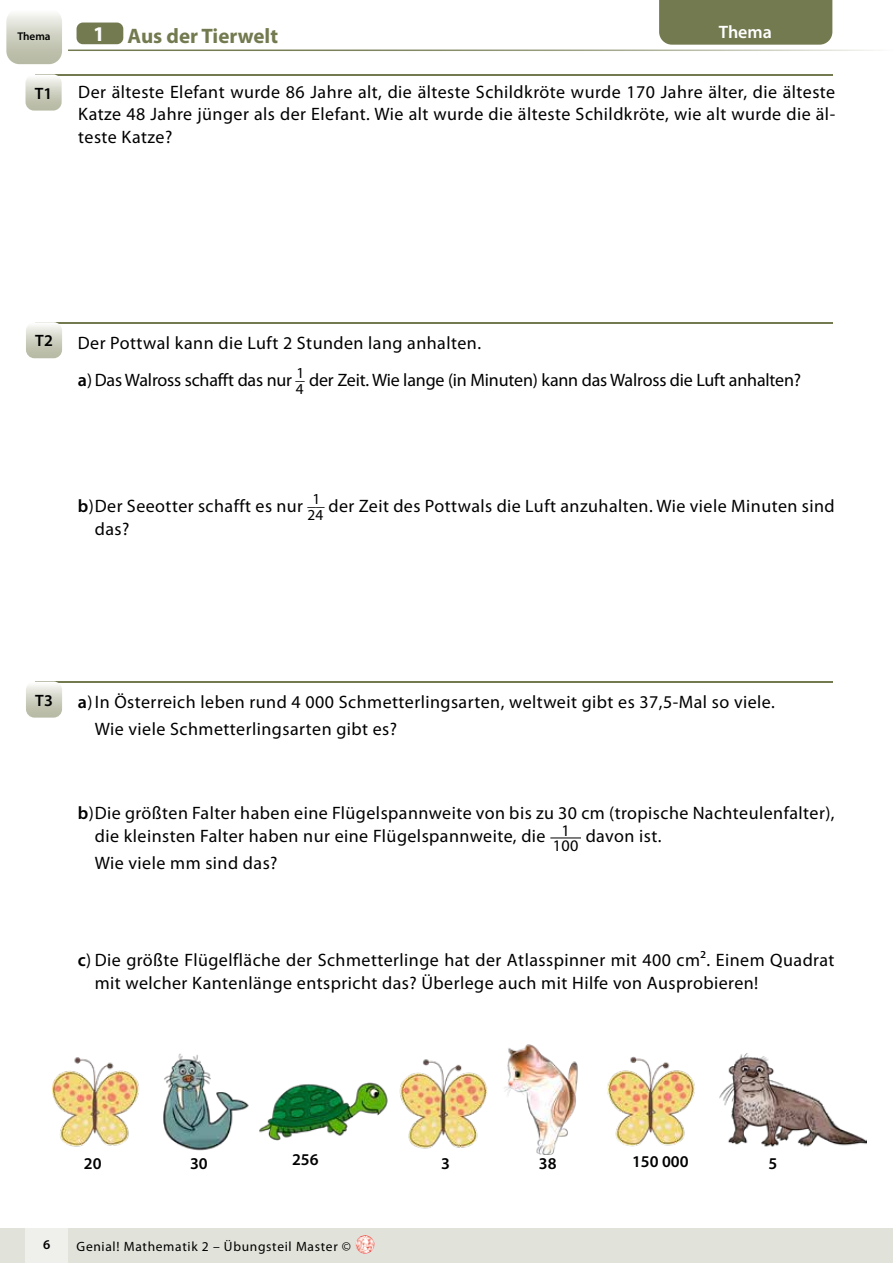
<style>
.page{position:relative;width:893px;height:1263px;background:#fff}
.page>*{position:absolute;margin:0;border:0;box-sizing:border-box;transform-origin:0 0}
.t1{font:700 21px "Myriad Pro";color:#737a50}
.t2{font:18px/22.5px "Myriad Pro";letter-spacing:.025em;color:#000}
.t3{font:18px "Myriad Pro";letter-spacing:-.01em;color:#000}
.t4{font:600 18px "Myriad Pro";color:#fff}
.t5{font:600 16.5px "Myriad Pro";color:#000}
.t6{font:16.2px "Myriad Pro";color:#000}
.t7{font:13.5px "Myriad Pro";letter-spacing:.05em;color:#000}
.t8{font:600 13.5px "Myriad Pro";color:#000}
.t9{font:600 11.25px "Myriad Pro";color:#000}
.s1{color:#fff}
.s2{font-weight:600}
</style>
<div class="page">
<div style="left:0;top:1229px;width:893px;height:34px;background:#e1e2d9"></div>
<img style="left:356px;top:1235px;width:18px;height:19px;border-radius:9px">
<div style="left:26px;top:1229px;width:42px;height:34px;background:#eff0eb"></div>
<div style="left:659px;top:0;width:173px;height:45px;background:#737a50"></div>
<div style="left:77px;top:23px;width:46px;height:21px;background:#737a50;border-radius:6px"></div>
<hr style="left:68px;top:50px;width:825px;height:1px;background:#737a50">
<hr style="left:550px;top:837px;width:31px;height:1px;background:#000">
<img style="left:52px;top:1044px;width:814px;height:111px">
<svg style="left:6px;top:13px;width:56px;height:51px;background:#d1d3c5"></svg>
<hr style="left:35px;top:74px;width:798px;height:2px;background:#737a50">
<svg style="left:26px;top:74px;width:36px;height:37px"></svg>
<hr style="left:36px;top:322px;width:797px;height:2px;background:#737a50">
<svg style="left:26px;top:322px;width:36px;height:36px"></svg>
<hr style="left:36px;top:681px;width:797px;height:2px;background:#737a50">
<svg style="left:26px;top:681px;width:36px;height:37px"></svg>
<p class="t9" style="left:17px;top:29px;width:35px">Thema</p>
<p class="t5" style="left:35px;top:83px;width:19px">T1</p>
<p class="t1" style="left:93px;top:22px;width:186px"><span class="s1">1</span> Aus der Tierwelt</p>
<p class="t4" style="left:719px;top:20px;width:55px">Thema</p>
<p class="t2" style="left:78px;top:80px;width:758px;text-align:justify">Der älteste Elefant wurde 86 Jahre alt, die älteste Schildkröte wurde 170 Jahre älter, die älteste Katze 48 Jahre jünger als der Elefant. Wie alt wurde die älteste Schildkröte, wie alt wurde die äl&shy;teste Katze?</p>
<p class="t5" style="left:35px;top:330px;width:19px">T2</p>
<p class="t2" style="left:78px;top:324px;width:405px;line-height:37.2px">Der Pottwal kann die Luft 2 Stunden lang anhalten. <span class="s2">a</span>)Das Walross schafft das nur <sup>__1</sup></p>
<p class="t3" style="left:296px;top:369px;width:507px"><sub>4</sub> der Zeit. Wie lange (in Minuten) kann das Walross die Luft anhalten?</p>
<p class="t2" style="left:78px;top:494px;width:248px"><span class="s2">b</span>)Der Seeotter schafft es nur <sup>__1</sup></p>
<p class="t2" style="left:307px;top:494px;width:529px"><sub>24</sub> der Zeit des Pottwals die Luft anzuhalten. Wie viele Minuten sind</p>
<p class="t2" style="left:95px;top:517px;width:36px">das?</p>
<p class="t5" style="left:35px;top:690px;width:19px">T3</p>
<p class="t2" style="left:95px;top:689px;width:682px;line-height:26.7px;text-indent:-17px"><span class="s2">a</span>)In Österreich leben rund 4 000 Schmetterlingsarten, weltweit gibt es 37,5-Mal so viele.<br>Wie viele Schmetterlingsarten gibt es?</p>
<p class="t2" style="left:95px;top:802px;width:741px;text-indent:-17px"><span class="s2">b</span>)Die größten Falter haben eine Flügelspannweite von bis zu 30 cm (tropische Nachteulenfalter), die kleinsten Falter haben nur eine Flügelspannweite, die <sup>1</sup></p>
<p class="t2" style="left:586px;top:824px;width:77px">davon ist.</p>
<p class="t6" style="left:553px;top:836px;width:27px">100</p>
<p class="t2" style="left:95px;top:851px;width:184px">Wie viele mm sind das?</p>
<p class="t2" style="left:95px;top:948px;width:741px;text-indent:-17px"><span class="s2">c</span>) Die größte Flügelfläche der Schmetterlinge hat der Atlasspinner mit 400 cm². Einem Quadrat mit welcher Kantenlänge entspricht das? Überlege auch mit Hilfe von Ausprobieren!</p>
<p class="t5" style="left:84px;top:1153px;width:19px">20</p>
<p class="t5" style="left:190px;top:1153px;width:19px">30</p>
<p class="t5" style="left:292px;top:1149px;width:28px">256</p>
<p class="t5" style="left:441px;top:1153px;width:10px">3</p>
<p class="t5" style="left:539px;top:1153px;width:19px">38</p>
<p class="t5" style="left:632px;top:1151px;width:58px">150 000</p>
<p class="t5" style="left:769px;top:1153px;width:10px">5</p>
<p class="t8" style="left:43px;top:1236px;width:9px">6</p>
<p class="t7" style="left:77px;top:1238px;width:276px">Genial! Mathematik 2 – Übungsteil Master ©</p>
</div>
